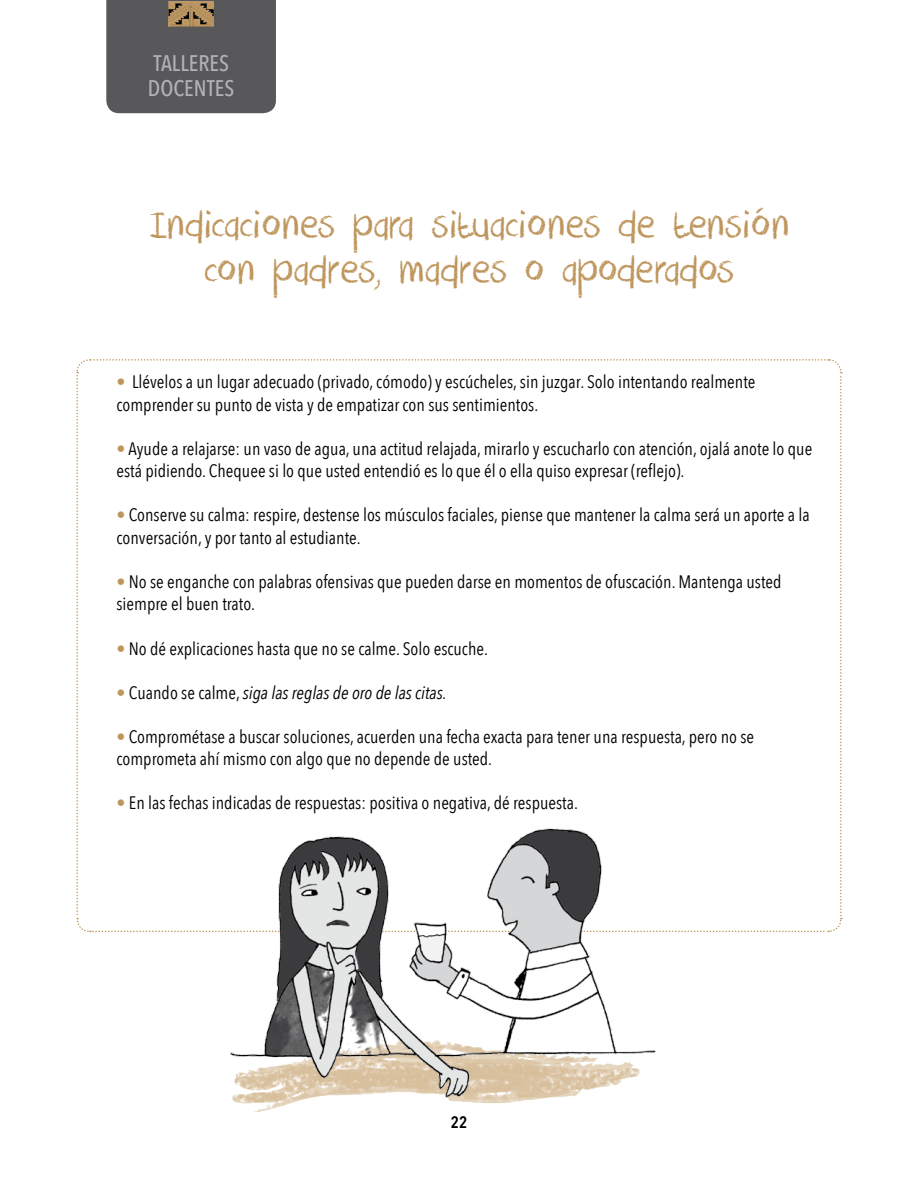
<style>
.page{position:relative;width:918px;height:1188px;background:#fff}
.page>*{position:absolute;margin:0;border:0;box-sizing:border-box;transform-origin:0 0}
.t1{font:45px/45px "DK Crayon Crumble";color:#be955b;text-align:center}
.t2{font:500 22.5px/25.5px "Avenir Next Condensed";color:#b1b3b4}
.t3{font:18px/22.5px "Avenir Next Condensed";color:#000}
.t4{font:italic 18px "Avenir Next Condensed";color:#000}
.t5{font:600 16.5px "Avenir Next Condensed";color:#000}
.s1{color:#be955b}
.s2{font-style:normal;color:#be955b}
.s3{font-style:normal}
</style>
<div class="page">
<div style="left:106px;top:0;width:170px;height:113px;background:#58585a"></div>
<svg style="left:168px;top:1px;width:46px;height:26px"></svg>
<img style="left:168px;top:1px;width:45px;height:16px">
<svg style="left:76px;top:359px;width:766px;height:574px"></svg>
<img style="left:214px;top:800px;width:460px;height:308px">
<p class="t2" style="left:148px;top:50px;width:88px">TALLERES<br>DOCENTES</p>
<h1 class="t1" style="left:149px;top:204px;width:643px">Indicaciones para situaciones de tensión con padres, madres o apoderados</h1>
<p class="t3" style="left:117px;top:370px;width:641px"><span class="s1">•</span> Llévelos a un lugar adecuado (privado, cómodo) y escúcheles, sin juzgar. Solo intentando realmente comprender su punto de vista y de empatizar con sus sentimientos.</p>
<p class="t3" style="left:117px;top:436px;width:697px"><span class="s1">•</span> Ayude a relajarse: un vaso de agua, una actitud relajada, mirarlo y escucharlo con atención, ojalá anote lo que está pidiendo. Chequee si lo que usted entendió es lo que él o ella quiso expresar (reflejo).</p>
<p class="t3" style="left:117px;top:503px;width:695px"><span class="s1">•</span> Conserve su calma: respire, destense los músculos faciales, piense que mantener la calma será un aporte a la conversación, y por tanto al estudiante.</p>
<p class="t3" style="left:117px;top:570px;width:667px"><span class="s1">•</span> No se enganche con palabras ofensivas que pueden darse en momentos de ofuscación. Mantenga usted siempre el buen trato.</p>
<p class="t3" style="left:117px;top:636px;width:373px"><span class="s1">•</span> No dé explicaciones hasta que no se calme. Solo escuche.</p>
<p class="t4" style="left:117px;top:682px;width:332px"><span class="s2">•</span> <span class="s3">Cuando se calme,</span> siga las reglas de oro de las citas.</p>
<p class="t3" style="left:117px;top:724px;width:639px"><span class="s1">•</span> Comprométase a buscar soluciones, acuerden una fecha exacta para tener una respuesta, pero no se comprometa ahí mismo con algo que no depende de usted.</p>
<p class="t3" style="left:117px;top:791px;width:463px"><span class="s1">•</span> En las fechas indicadas de respuestas: positiva o negativa, dé respuesta.</p>
<p class="t5" style="left:451px;top:1108px;width:18px">22</p>
</div>
